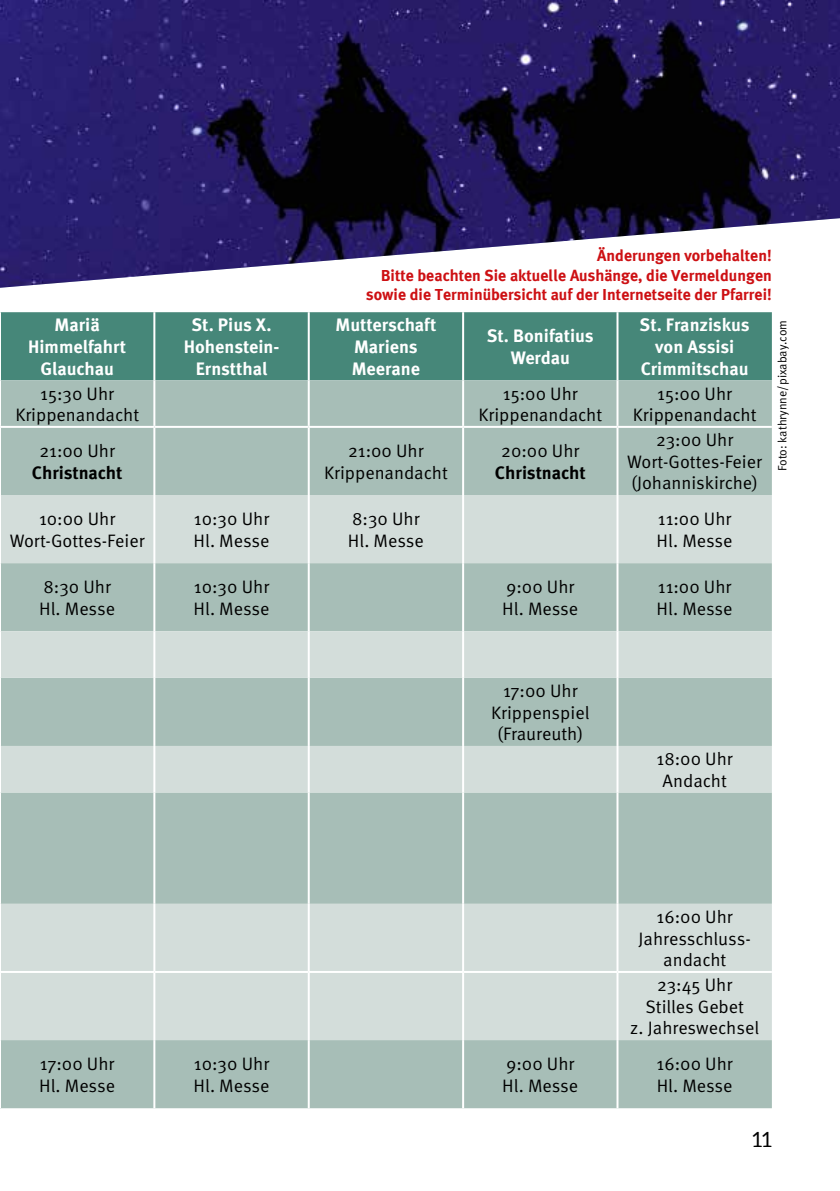
<style>
.page{position:relative;width:840px;height:1191px;background:#fff}
.page>*{position:absolute;margin:0;border:0;box-sizing:border-box;transform-origin:0 0}
.t1{font:21px "Aleo";color:#000}
.t2{font:18px/21.6px "Meta Pro";color:#000}
.t3{font:700 18px/21.6px "Meta Pro";color:#fff;text-align:center}
.t4{font:700 18px "Meta Pro";letter-spacing:-.005em;color:#000}
.t5{font:700 16px/19.2px "Meta Plus";color:#cd1013;text-align:right}
.t6{font:12px "Meta Pro";color:#000}
</style>
<div class="page">
<img style="left:0;top:0;width:839px;height:288px">
<div style="left:1px;top:312px;width:770px;height:68px;background:#468779"></div>
<div style="left:1px;top:380px;width:770px;height:728px;background:#a7beb7"></div>
<svg style="left:1px;top:495px;width:770px;height:545px;background:#bfcfca"></svg>
<hr style="left:153px;top:312px;width:2px;height:68px;background:#fff">
<hr style="left:307px;top:312px;width:2px;height:68px;background:#fff">
<hr style="left:462px;top:312px;width:2px;height:68px;background:#fff">
<hr style="left:616px;top:312px;width:2px;height:68px;background:#fff">
<hr style="left:153px;top:380px;width:2px;height:46px;background:#fff">
<hr style="left:307px;top:380px;width:2px;height:46px;background:#fff">
<hr style="left:462px;top:380px;width:2px;height:46px;background:#fff">
<hr style="left:616px;top:380px;width:2px;height:46px;background:#fff">
<hr style="left:153px;top:428px;width:2px;height:67px;background:#fff">
<hr style="left:307px;top:428px;width:2px;height:67px;background:#fff">
<hr style="left:462px;top:428px;width:2px;height:67px;background:#fff">
<hr style="left:616px;top:428px;width:2px;height:67px;background:#fff">
<hr style="left:153px;top:495px;width:2px;height:68px;background:#fff">
<hr style="left:307px;top:495px;width:2px;height:68px;background:#fff">
<hr style="left:462px;top:495px;width:2px;height:68px;background:#fff">
<hr style="left:616px;top:495px;width:2px;height:68px;background:#fff">
<hr style="left:153px;top:563px;width:2px;height:68px;background:#fff">
<hr style="left:307px;top:563px;width:2px;height:68px;background:#fff">
<hr style="left:462px;top:563px;width:2px;height:68px;background:#fff">
<hr style="left:616px;top:563px;width:2px;height:68px;background:#fff">
<hr style="left:153px;top:631px;width:2px;height:47px;background:#fff">
<hr style="left:307px;top:631px;width:2px;height:47px;background:#fff">
<hr style="left:462px;top:631px;width:2px;height:47px;background:#fff">
<hr style="left:616px;top:631px;width:2px;height:47px;background:#fff">
<hr style="left:153px;top:678px;width:2px;height:68px;background:#fff">
<hr style="left:307px;top:678px;width:2px;height:68px;background:#fff">
<hr style="left:462px;top:678px;width:2px;height:68px;background:#fff">
<hr style="left:616px;top:678px;width:2px;height:68px;background:#fff">
<hr style="left:153px;top:746px;width:2px;height:46px;background:#fff">
<hr style="left:307px;top:746px;width:2px;height:46px;background:#fff">
<hr style="left:462px;top:746px;width:2px;height:46px;background:#fff">
<hr style="left:616px;top:746px;width:2px;height:46px;background:#fff">
<hr style="left:153px;top:792px;width:2px;height:111px;background:#fff">
<hr style="left:307px;top:792px;width:2px;height:111px;background:#fff">
<hr style="left:462px;top:792px;width:2px;height:111px;background:#fff">
<hr style="left:616px;top:792px;width:2px;height:111px;background:#fff">
<hr style="left:153px;top:903px;width:2px;height:68px;background:#fff">
<hr style="left:307px;top:903px;width:2px;height:68px;background:#fff">
<hr style="left:462px;top:903px;width:2px;height:68px;background:#fff">
<hr style="left:616px;top:903px;width:2px;height:68px;background:#fff">
<hr style="left:153px;top:973px;width:2px;height:67px;background:#fff">
<hr style="left:307px;top:973px;width:2px;height:67px;background:#fff">
<hr style="left:462px;top:973px;width:2px;height:67px;background:#fff">
<hr style="left:616px;top:973px;width:2px;height:67px;background:#fff">
<hr style="left:153px;top:1040px;width:2px;height:68px;background:#fff">
<hr style="left:307px;top:1040px;width:2px;height:68px;background:#fff">
<hr style="left:462px;top:1040px;width:2px;height:68px;background:#fff">
<hr style="left:616px;top:1040px;width:2px;height:68px;background:#fff">
<hr style="left:0;top:971px;width:154px;height:2px;background:#fff">
<hr style="left:154px;top:971px;width:154px;height:2px;background:#fff">
<hr style="left:308px;top:971px;width:155px;height:2px;background:#fff">
<hr style="left:463px;top:971px;width:154px;height:2px;background:#fff">
<hr style="left:617px;top:971px;width:154px;height:2px;background:#fff">
<hr style="left:0;top:426px;width:154px;height:2px;background:#fff">
<hr style="left:154px;top:426px;width:154px;height:2px;background:#fff">
<hr style="left:308px;top:426px;width:155px;height:2px;background:#fff">
<hr style="left:463px;top:426px;width:154px;height:2px;background:#fff">
<hr style="left:617px;top:426px;width:154px;height:2px;background:#fff">
<p class="t5" style="left:366px;top:246px;width:407px">Änderungen vorbehalten!<br>Bitte beachten Sie aktuelle Aushänge, die Vermeldungen sowie die Terminübersicht auf der Internetseite der Pfarrei!</p>
<p class="t3" style="left:28px;top:315px;width:100px">Mariä<br>Himmelfahrt<br>Glauchau</p>
<p class="t3" style="left:184px;top:315px;width:97px">St. Pius X.<br>Hohenstein-<br>Ernstthal</p>
<p class="t3" style="left:335px;top:315px;width:102px">Mutterschaft<br>Mariens<br>Meerane</p>
<p class="t3" style="left:486px;top:326px;width:108px">St. Bonifatius<br>Werdau</p>
<p class="t3" style="left:639px;top:315px;width:111px">St. Franziskus von Assisi<br>Crimmitschau</p>
<p class="t2" style="left:15px;top:383px;width:125px;text-align:center">15:30 Uhr<br>Krippenandacht</p>
<p class="t2" style="left:478px;top:383px;width:125px;text-align:center">15:00 Uhr<br>Krippenandacht</p>
<p class="t2" style="left:632px;top:383px;width:125px;text-align:center">15:00 Uhr<br>Krippenandacht</p>
<p class="t2" style="left:39px;top:440px;width:77px">21:00 Uhr</p>
<p class="t4" style="left:32px;top:461px;width:92px">Christnacht</p>
<p class="t2" style="left:627px;top:429px;width:136px;text-align:center">23:00 Uhr<br>Wort-Gottes-Feier (Johanniskirche)</p>
<p class="t2" style="left:324px;top:440px;width:125px;text-align:center">21:00 Uhr<br>Krippenandacht</p>
<p class="t2" style="left:501px;top:440px;width:80px">20:00 Uhr</p>
<p class="t4" style="left:494px;top:461px;width:92px">Christnacht</p>
<p class="t2" style="left:10px;top:508px;width:136px;text-align:center">10:00 Uhr<br>Wort-Gottes-Feier</p>
<p class="t2" style="left:193px;top:508px;width:77px">10:30 Uhr<br>Hl. Messe</p>
<p class="t2" style="left:348px;top:508px;width:77px">8:30 Uhr<br>Hl. Messe</p>
<p class="t2" style="left:656px;top:508px;width:77px">11:00 Uhr<br>Hl. Messe</p>
<p class="t2" style="left:39px;top:577px;width:77px">8:30 Uhr<br>Hl. Messe</p>
<p class="t2" style="left:193px;top:577px;width:77px">10:30 Uhr<br>Hl. Messe</p>
<p class="t2" style="left:502px;top:577px;width:77px">9:00 Uhr<br>Hl. Messe</p>
<p class="t2" style="left:656px;top:577px;width:77px">11:00 Uhr<br>Hl. Messe</p>
<p class="t6" style="left:774px;top:471px;width:153px;rotate:-90deg">Foto: kathrynne/pixabay.com</p>
<p class="t2" style="left:491px;top:680px;width:100px;text-align:center">17:00 Uhr<br>Krippenspiel (Fraureuth)</p>
<p class="t2" style="left:656px;top:748px;width:78px;text-align:center">18:00 Uhr<br>Andacht</p>
<p class="t2" style="left:638px;top:906px;width:114px;text-align:center">16:00 Uhr<br>Jahresschluss&shy;andacht</p>
<p class="t2" style="left:630px;top:974px;width:130px;text-align:center">23:45 Uhr<br>Stilles Gebet<br>z. Jahreswechsel</p>
<p class="t2" style="left:39px;top:1053px;width:77px">17:00 Uhr<br>Hl. Messe</p>
<p class="t2" style="left:193px;top:1053px;width:77px">10:30 Uhr<br>Hl. Messe</p>
<p class="t2" style="left:502px;top:1053px;width:77px">9:00 Uhr<br>Hl. Messe</p>
<p class="t2" style="left:656px;top:1053px;width:78px">16:00 Uhr<br>Hl. Messe</p>
<p class="t1" style="left:751px;top:1127px;width:21px">11</p>
</div>
